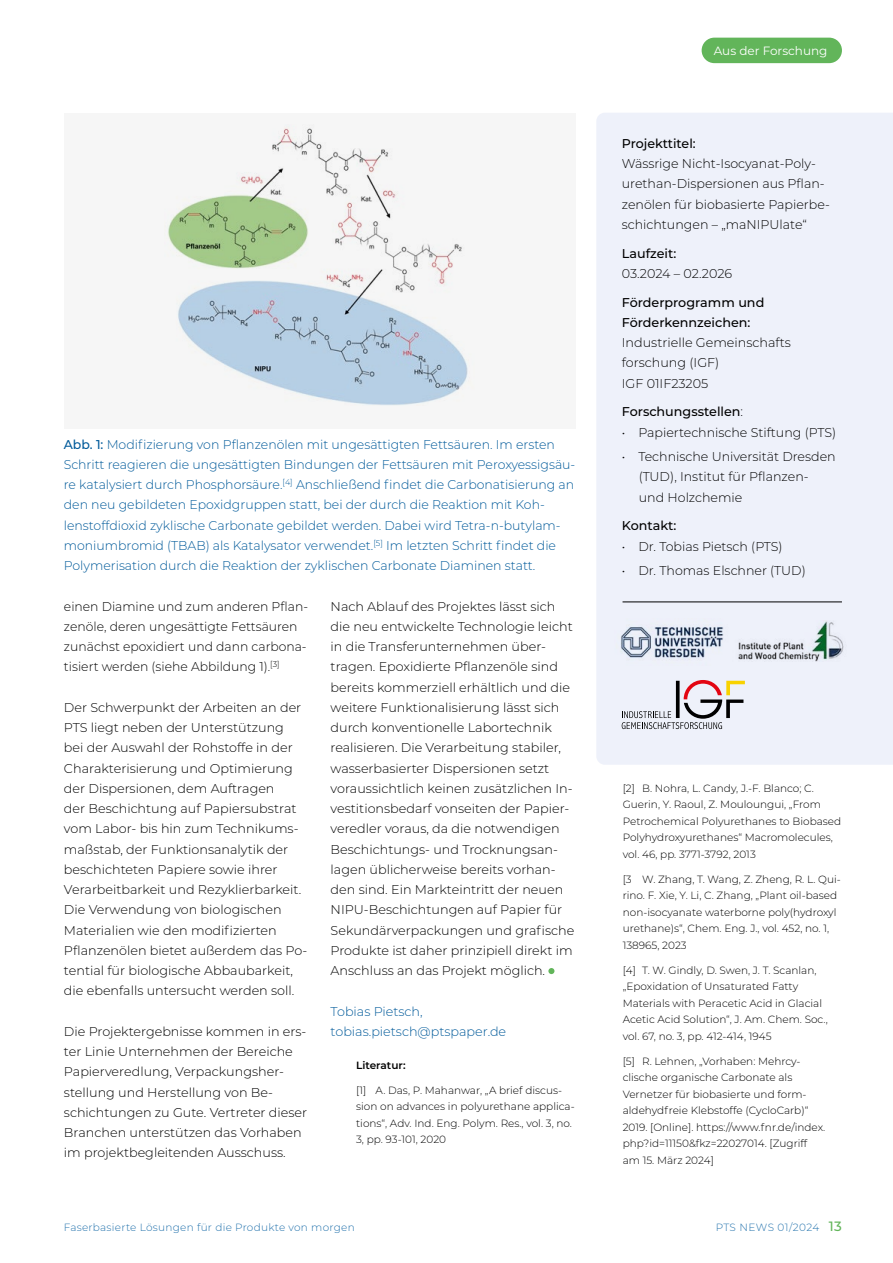
<style>
.page{position:relative;width:893px;height:1263px;background:#fff}
.page>*{position:absolute;margin:0;border:0;box-sizing:border-box;transform-origin:0 0}
.t1{font:300 12.75px/20.2px "Montserrat";color:#000}
.t2{font:300 12.75px/20.2px "Montserrat";color:#005a9a}
.t3{font:500 12.75px "Montserrat";color:#000}
.t4{font:12px "Montserrat";color:#fff}
.t5{font:300 10.5px/16.5px "Montserrat";color:#000}
.t6{font:300 10.5px "Montserrat";letter-spacing:.025em;color:#2473ad}
.t7{font:600 10.5px "Montserrat";color:#000}
.s1{font-weight:500}
.s2{font-weight:300}
.s3{font-weight:500;font-size:13.5px;color:#62b55a}
</style>
<div class="page">
<div style="left:702px;top:38px;width:140px;height:25px;background:#62b55a;border-radius:13px"></div>
<svg style="left:548px;top:968px;width:6px;height:6px"></svg>
<div style="left:596px;top:113px;width:297px;height:652px;background:#eef1fa"></div>
<hr style="left:622px;top:602px;width:220px;height:1px;background:#000">
<img style="left:733px;top:621px;width:116px;height:40px">
<img style="left:614px;top:619px;width:115px;height:47px">
<div style="left:64px;top:113px;width:511px;height:315px;background:#f6f6f6"></div>
<img style="left:168px;top:128px;width:300px;height:277px">
<svg style="left:622px;top:680px;width:123px;height:49px;background:#cec9cd"></svg>
<p class="t2" style="left:64px;top:433px;width:513px"><span class="s1">Abb. 1:</span> Modifizierung von Pflanzenölen mit ungesättigten Fettsäuren. Im ersten Schritt reagieren die ungesättigten Bindungen der Fettsäuren mit Peroxyessigsäu&shy;re katalysiert durch Phosphorsäure. <sup>[4]</sup> Anschließend findet die Carbonatisierung an den neu gebildeten Epoxidgruppen statt, bei der durch die Reaktion mit Koh&shy;lenstoffdioxid zyklische Carbonate gebildet werden. Dabei wird Tetra-n-butylam&shy;moniumbromid (TBAB) als Katalysator verwendet. <sup>[5]</sup> Im letzten Schritt findet die Polymerisation durch die Reaktion der zyklischen Carbonate Diaminen statt.</p>
<p class="t1" style="left:64px;top:595px;width:246px">einen Diamine und zum anderen Pflan&shy;zenöle, deren ungesättigte Fettsäuren zunächst epoxidiert und dann carbona&shy;tisiert werden (siehe Abbildung 1). <sup>[3]</sup></p>
<p class="t1" style="left:64px;top:697px;width:245px">Der Schwerpunkt der Arbeiten an der PTS liegt neben der Unterstützung<br>bei der Auswahl der Rohstoffe in der Charakterisierung und Optimierung der Dispersionen, dem Auftragen<br>der Beschichtung auf Papiersubstrat vom Labor- bis hin zum Technikums&shy;maßstab, der Funktionsanalytik der beschichteten Papiere sowie ihrer Verarbeitbarkeit und Rezyklierbarkeit.<br>Die Verwendung von biologischen Materialien wie den modifizierten Pflanzenölen bietet außerdem das Po&shy;tential für biologische Abbaubarkeit, die ebenfalls untersucht werden soll.</p>
<p class="t1" style="left:64px;top:1021px;width:245px">Die Projektergebnisse kommen in ers&shy;ter Linie Unternehmen der Bereiche Papierveredlung, Verpackungsher&shy;stellung und Herstellung von Be&shy;schichtungen zu Gute. Vertreter dieser Branchen unterstützen das Vorhaben im projektbegleitenden Ausschuss.</p>
<p class="t1" style="left:331px;top:595px;width:245px">Nach Ablauf des Projektes lässt sich die neu entwickelte Technologie leicht in die Transferunternehmen über&shy;tragen. Epoxidierte Pflanzenöle sind bereits kommerziell erhältlich und die weitere Funktionalisierung lässt sich durch konventionelle Labortechnik realisieren. Die Verarbeitung stabiler, wasserbasierter Dispersionen setzt voraussichtlich keinen zusätzlichen In&shy;vestitionsbedarf vonseiten der Papier&shy;veredler voraus, da die notwendigen Beschichtungs- und Trocknungsan&shy;lagen üblicherweise bereits vorhan&shy;den sind. Ein Markteintritt der neuen NIPU-Beschichtungen auf Papier für Sekundärverpackungen und grafische Produkte ist daher prinzipiell direkt im Anschluss an das Projekt möglich.</p>
<p class="t2" style="left:331px;top:1000px;width:94px">Tobias Pietsch,</p>
<p class="t2" style="left:331px;top:1021px;width:177px">tobias.pietsch@ptspaper.de</p>
<p class="t7" style="left:356px;top:1058px;width:51px">Literatur:</p>
<p class="t5" style="left:356px;top:1081px;width:220px">[1] A. Das, P. Mahanwar, „A brief discus&shy;sion on advances in polyurethane applica&shy;tions“, Adv. Ind. Eng. Polym. Res., vol. 3, no.<br>3, pp. 93-101, 2020</p>
<p class="t4" style="left:714px;top:42px;width:115px">Aus der Forschung</p>
<p class="t1" style="left:622px;top:133px;width:209px"><span class="s1">Projekttitel:<br></span>Wässrige Nicht-Isocyanat-Poly&shy;urethan-Dispersionen aus Pflan&shy;zenölen für biobasierte Papierbe&shy;schichtungen – „maNIPUlate“</p>
<p class="t1" style="left:622px;top:242px;width:112px"><span class="s1">Laufzeit:<br></span>03.2024 – 02.2026</p>
<p class="t1" style="left:622px;top:291px;width:171px"><span class="s1">Förderprogramm und<br>Förderkennzeichen:<br></span>Industrielle Gemeinschafts forschung (IGF)<br>IGF 01IF23205</p>
<p class="t3" style="left:622px;top:403px;width:123px">Forschungsstellen<span class="s2">:</span></p>
<p class="t1" style="left:622px;top:421px;width:216px">• Papiertechnische Stiftung (PTS)</p>
<p class="t1" style="left:639px;top:446px;width:198px;text-indent:-17px">• Technische Universität Dresden (TUD), Institut für Pflanzen&shy;und Holzchemie</p>
<p class="t3" style="left:622px;top:517px;width:56px">Kontakt:</p>
<p class="t1" style="left:622px;top:535px;width:162px">• Dr. Tobias Pietsch (PTS)</p>
<p class="t1" style="left:622px;top:560px;width:185px">• Dr. Thomas Elschner (TUD)</p>
<p class="t5" style="left:623px;top:780px;width:220px">[2] B. Nohra, L. Candy, J.-F. Blanco; C.<br>Guerin, Y. Raoul, Z. Mouloungui, „From Petrochemical Polyurethanes to Biobased Polyhydroxyurethanes“ Macromolecules, vol. 46, pp. 3771-3792, 2013</p>
<p class="t5" style="left:623px;top:871px;width:220px">[3 W. Zhang, T. Wang, Z. Zheng, R. L. Qui&shy;rino. F. Xie, Y. Li, C. Zhang, „Plant oil-based non-isocyanate waterborne poly(hydroxyl urethane)s“, Chem. Eng. J., vol. 452, no. 1, 138965, 2023</p>
<p class="t5" style="left:623px;top:962px;width:207px">[4] T. W. Gindly, D. Swen, J. T. Scanlan, „Epoxidation of Unsaturated Fatty Materials with Peracetic Acid in Glacial Acetic Acid Solution“, J. Am. Chem. Soc., vol. 67, no. 3, pp. 412-414, 1945</p>
<p class="t5" style="left:623px;top:1053px;width:203px">[5] R. Lehnen, „Vorhaben: Mehrcy&shy;clische organische Carbonate als Vernetzer für biobasierte und form&shy;aldehydfreie Klebstoffe (CycloCarb)“ 2019. [Online]. https://www.fnr.de/index. php?id=11150&amp;fkz=22027014. [Zugriff am 15. März 2024]</p>
<p class="t6" style="left:64px;top:1220px;width:292px">Faserbasierte Lösungen für die Produkte von morgen</p>
<p class="t6" style="left:716px;top:1220px;width:128px">PTS NEWS 01/2024 <span class="s3">13</span></p>
</div>
